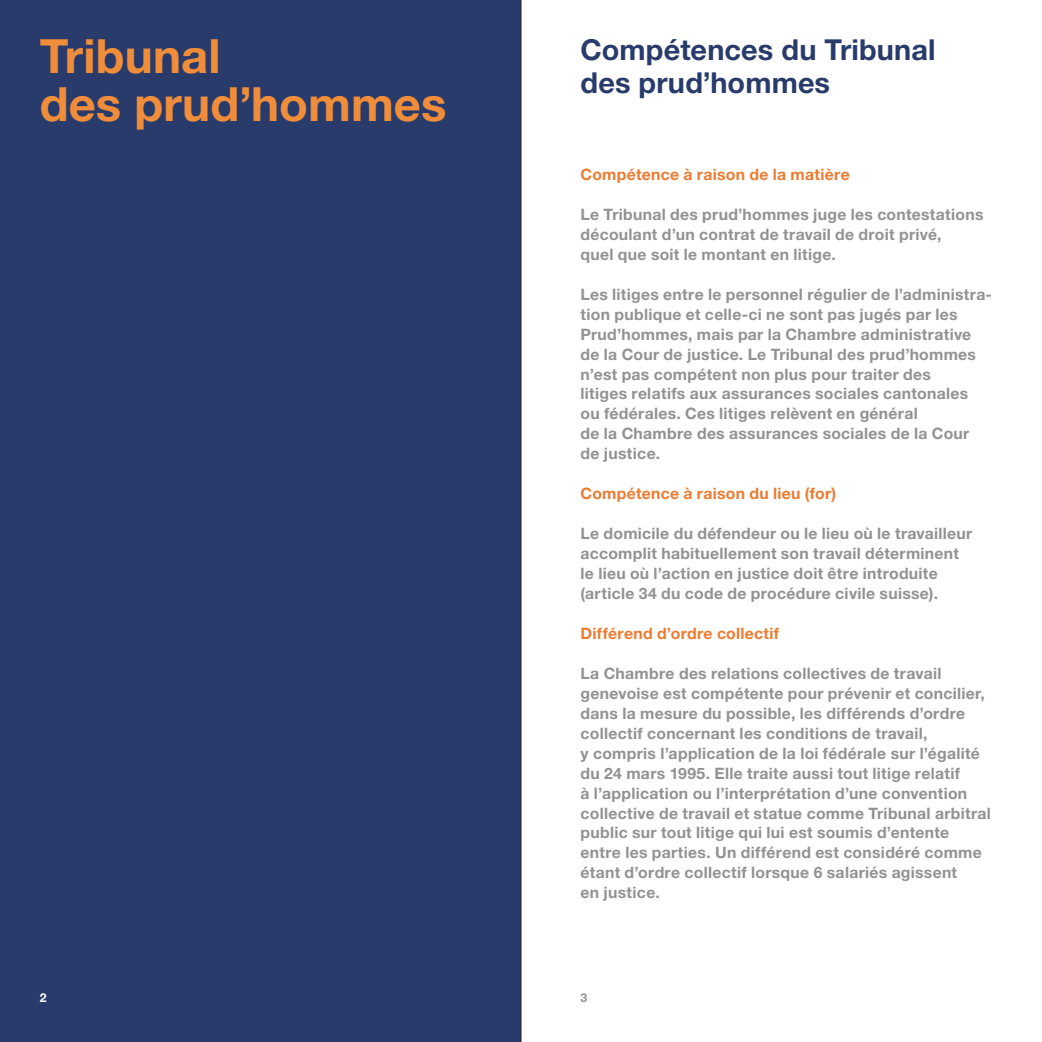
<style>
.page{position:relative;width:1042px;height:1042px;background:#fff}
.page>*{position:absolute;margin:0;border:0;box-sizing:border-box;transform-origin:0 0}
.t1{font:700 47.25px "Helvetica Neue LT Std";color:#f08d3b}
.t2{font:700 28.88px "Helvetica Neue LT Std";letter-spacing:.005em;color:#283b6b}
.t3{font:700 15.75px/19.9px "Helvetica Neue LT Std";letter-spacing:.02em;color:#949290}
.t4{font:700 15.75px "Helvetica Neue LT Std";letter-spacing:.02em;color:#ec7b30}
.t5{font:700 12.25px "Helvetica Neue LT Std";color:#fff}
.t6{font:700 12.25px "Helvetica Neue LT Std";color:#949290}
</style>
<div class="page">
<div style="left:0;top:0;width:521px;height:1042px;background:#283b6b"></div>
<hr style="left:521px;top:0;width:1px;height:1042px;background:#29211a">
<p class="t1" style="left:40px;top:27px;width:182px">Tribunal</p>
<p class="t1" style="left:40px;top:75px;width:408px">des prud’hommes</p>
<p class="t2" style="left:580px;top:32px;width:357px">Compétences du Tribunal</p>
<p class="t2" style="left:580px;top:64px;width:251px">des prud’hommes</p>
<p class="t4" style="left:580px;top:165px;width:271px">Compétence à raison de la matière</p>
<p class="t3" style="left:580px;top:204px;width:404px">Le Tribunal des prud’hommes juge les contestations découlant d’un contrat de travail de droit privé,</p>
<p class="t3" style="left:580px;top:244px;width:257px">quel que soit le montant en litige.</p>
<p class="t3" style="left:580px;top:284px;width:413px">Les litiges entre le personnel régulier de l’administra-</p>
<p class="t3" style="left:580px;top:304px;width:392px">tion publique et celle-ci ne sont pas jugés par les<br>Prud’hommes, mais par la Chambre administrative</p>
<p class="t3" style="left:580px;top:344px;width:397px">de la Cour de justice. Le Tribunal des prud’hommes</p>
<p class="t3" style="left:580px;top:363px;width:352px">n’est pas compétent non plus pour traiter des</p>
<p class="t3" style="left:580px;top:383px;width:389px">litiges relatifs aux assurances sociales cantonales</p>
<p class="t3" style="left:580px;top:403px;width:339px">ou fédérales. Ces litiges relèvent en général</p>
<p class="t3" style="left:580px;top:423px;width:390px">de la Chambre des assurances sociales de la Cour</p>
<p class="t3" style="left:580px;top:443px;width:81px">de justice.</p>
<p class="t4" style="left:580px;top:484px;width:257px">Compétence à raison du lieu (for)</p>
<p class="t3" style="left:580px;top:523px;width:393px">Le domicile du défendeur ou le lieu où le travailleur accomplit habituellement son travail déterminent</p>
<p class="t3" style="left:580px;top:563px;width:359px">le lieu où l’action en justice doit être introduite</p>
<p class="t3" style="left:580px;top:583px;width:359px">(article 34 du code de procédure civile suisse).</p>
<p class="t4" style="left:580px;top:623px;width:200px">Différend d’ordre collectif</p>
<p class="t3" style="left:580px;top:663px;width:362px">La Chambre des relations collectives de travail</p>
<p class="t3" style="left:580px;top:683px;width:406px">genevoise est compétente pour prévenir et concilier, dans la mesure du possible, les différends d’ordre</p>
<p class="t3" style="left:580px;top:723px;width:348px">collectif concernant les conditions de travail,</p>
<p class="t3" style="left:580px;top:743px;width:401px">y compris l’application de la loi fédérale sur l’égalité</p>
<p class="t3" style="left:580px;top:762px;width:381px">du 24 mars 1995. Elle traite aussi tout litige relatif</p>
<p class="t3" style="left:580px;top:782px;width:412px">à l’application ou l’interprétation d’une convention collective de travail et statue comme Tribunal arbitral public sur tout litige qui lui est soumis d’entente</p>
<p class="t3" style="left:580px;top:842px;width:403px">entre les parties. Un différend est considéré comme étant d’ordre collectif lorsque 6 salariés agissent</p>
<p class="t3" style="left:580px;top:882px;width:81px">en justice.</p>
<p class="t5" style="left:40px;top:990px;width:8px">2</p>
<p class="t6" style="left:580px;top:990px;width:8px">3</p>
</div>
